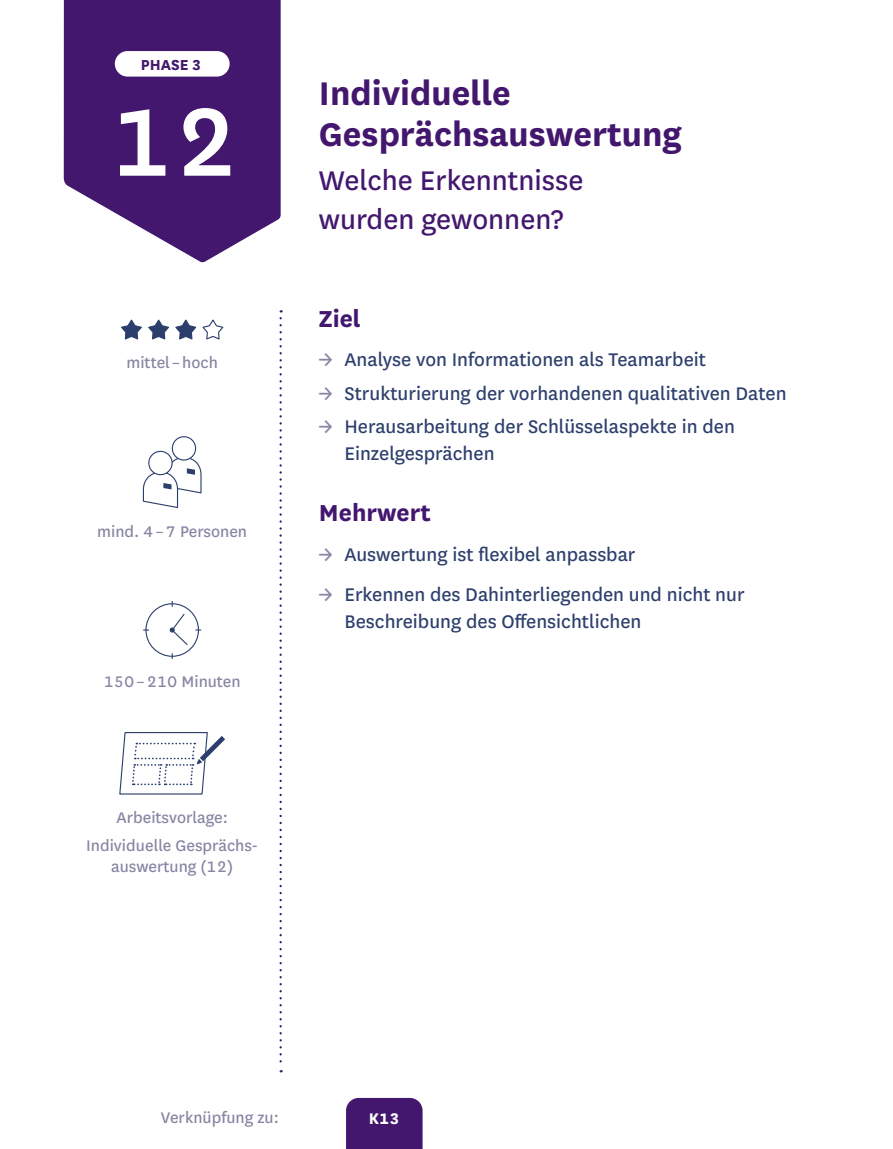
<style>
.page{position:relative;width:893px;height:1149px;background:#fff}
.page>*{position:absolute;margin:0;border:0;box-sizing:border-box;transform-origin:0 0}
.t1{font:500 112.5px "National";color:#fff}
.t2{font:700 38.25px/40.5px "National";color:#43176e}
.t3{font:31.5px/38.2px "National";color:#43176e}
.t4{font:700 27px "National";color:#43176e}
.t5{font:21.38px/27px "National";color:#2d3f6c}
.t6{font:18px/28.3px "National";color:#8685a3;text-align:center}
.t7{font:700 18px "National";color:#fff}
.t8{font:700 16.88px "National";color:#43176e}
.s1{color:#8685a3}
</style>
<div class="page">
<svg style="left:64px;top:0;width:217px;height:263px;fill:#43176e"></svg>
<div style="left:115px;top:51px;width:115px;height:26px;background:#fff;border-radius:13px"></div>
<svg style="left:121px;top:319px;width:103px;height:21px"></svg>
<div style="left:172px;top:436px;width:24px;height:24px;border:1px solid #2c3f6c;border-radius:50%"></div>
<svg style="left:143px;top:457px;width:59px;height:51px"></svg>
<div style="left:149px;top:451px;width:23px;height:23px;background:#fff;border-radius:50%"></div>
<div style="left:148px;top:450px;width:25px;height:25px;border:1px solid #2c3f6c;border-radius:50%"></div>
<div style="left:145px;top:603px;width:54px;height:53px;border:1px solid #2c3f6c;border-radius:50%"></div>
<svg style="left:170px;top:613px;width:18px;height:32px"></svg>
<svg style="left:119px;top:732px;width:106px;height:62px"></svg>
<div style="left:346px;top:1097px;width:77px;height:51px;background:#43176e"></div>
<svg style="left:280px;top:318px;width:2px;height:753px"></svg>
<p class="t8" style="left:141px;top:53px;width:61px">PHASE 3</p>
<h1 class="t1" style="left:110px;top:65px;width:130px">12</h1>
<p class="t6" style="left:127px;top:347px;width:93px">mittel – hoch</p>
<p class="t6" style="left:97px;top:516px;width:151px">mind. 4 – 7 Personen</p>
<p class="t6" style="left:104px;top:666px;width:138px">150 – 210 Minuten</p>
<p class="t6" style="left:86px;top:802px;width:173px">Arbeitsvorlage:<br>Individuelle Gesprächs-</p>
<p class="t6" style="left:111px;top:851px;width:123px">auswertung (12)</p>
<h2 class="t2" style="left:319px;top:70px;width:364px">Individuelle<br>Gesprächsauswertung</h2>
<h3 class="t3" style="left:319px;top:160px;width:266px">Welche Erkenntnisse wurden gewonnen?</h3>
<p class="t4" style="left:319px;top:299px;width:43px">Ziel</p>
<p class="t5" style="left:319px;top:345px;width:389px"><span class="s1">→</span> Analyse von Informationen als Teamarbeit</p>
<p class="t5" style="left:319px;top:378px;width:469px"><span class="s1">→</span> Strukturierung der vorhandenen qualitativen Daten</p>
<p class="t5" style="left:344px;top:412px;width:392px;text-indent:-26px"><span class="s1">→</span> Herausarbeitung der Schlüsselaspekte in den<br>Einzelgesprächen</p>
<p class="t4" style="left:319px;top:494px;width:113px">Mehrwert</p>
<p class="t5" style="left:319px;top:540px;width:318px"><span class="s1">→</span> Auswertung ist flexibel anpassbar</p>
<p class="t5" style="left:344px;top:579px;width:402px;text-indent:-26px"><span class="s1">→</span> Erkennen des Dahinterliegenden und nicht nur<br>Beschreibung des Offensichtlichen</p>
<p class="t6" style="left:161px;top:1101px;width:119px">Verknüpfung zu:</p>
<p class="t7" style="left:369px;top:1105px;width:32px">K13</p>
</div>
